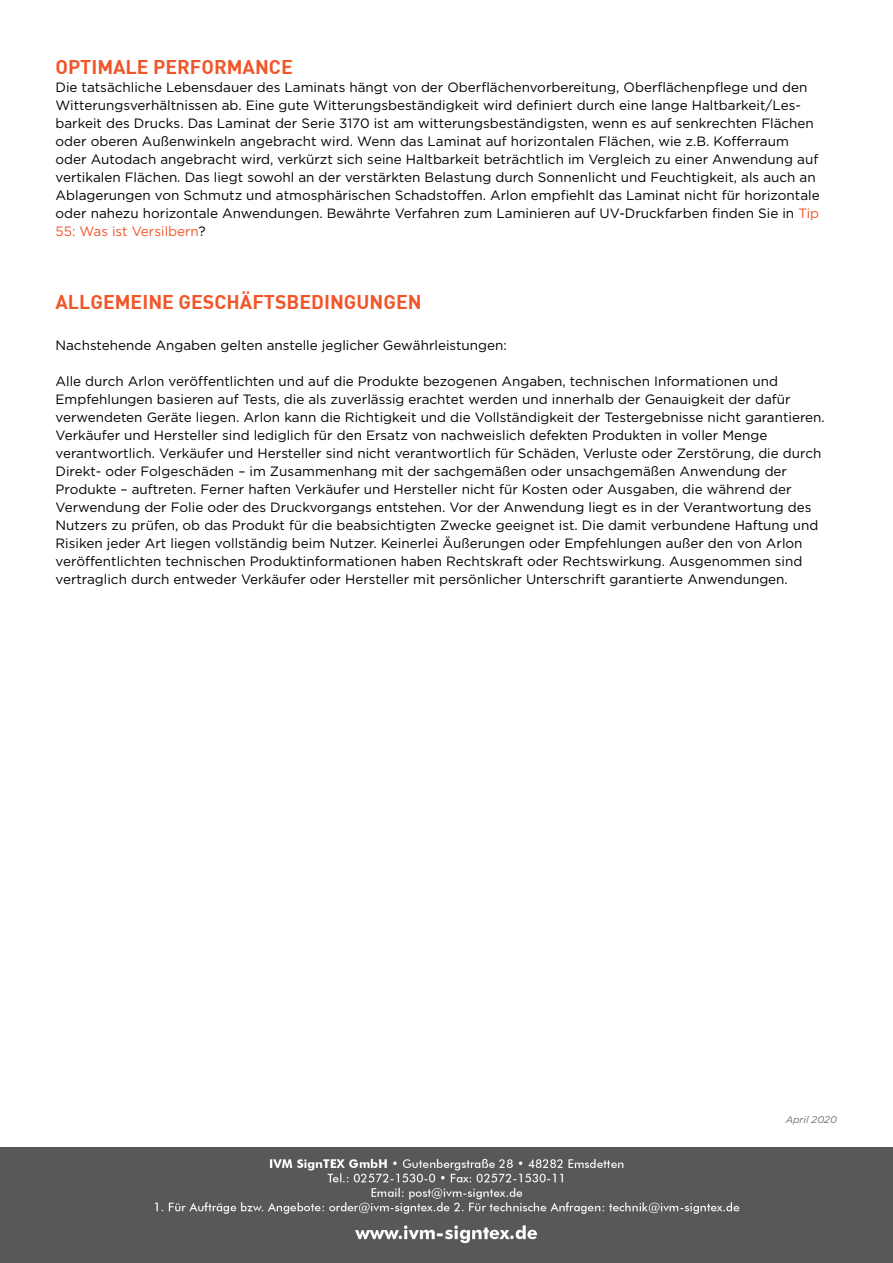
<style>
.page{position:relative;width:893px;height:1263px;background:#fff}
.page>*{position:absolute;margin:0;border:0;box-sizing:border-box;transform-origin:0 0}
.t1{font:19.5px "DIN Bold";color:#f15629}
.t2{font:13.5px/18px "Gotham";color:#000}
.t3{font:italic 9.75px "Gotham";color:#6d6e71}
.s1{color:#f15629}
</style>
<div class="page">
<img style="left:0;top:1147px;width:893px;height:116px">
<h1 class="t1" style="left:55px;top:54px;width:239px">OPTIMALE PERFORMANCE</h1>
<p class="t2" style="left:55px;top:78px;width:766px">Die tatsächliche Lebensdauer des Laminats hängt von der Oberflächenvorbereitung, Oberflächenpflege und den Witterungsverhältnissen ab. Eine gute Witterungsbeständigkeit wird definiert durch eine lange Haltbarkeit/Les&shy;barkeit des Drucks. Das Laminat der Serie 3170 ist am witterungsbeständigsten, wenn es auf senkrechten Flächen oder oberen Außenwinkeln angebracht wird. Wenn das Laminat auf horizontalen Flächen, wie z.B. Kofferraum oder Autodach angebracht wird, verkürzt sich seine Haltbarkeit beträchtlich im Vergleich zu einer Anwendung auf vertikalen Flächen. Das liegt sowohl an der verstärkten Belastung durch Sonnenlicht und Feuchtigkeit, als auch an Ablagerungen von Schmutz und atmosphärischen Schadstoffen. Arlon empfiehlt das Laminat nicht für horizontale oder nahezu horizontale Anwendungen. Bewährte Verfahren zum Laminieren auf UV-Druckfarben finden Sie in <span class="s1">Tip 55: Was ist Versilbern</span>?</p>
<h1 class="t1" style="left:55px;top:289px;width:368px">ALLGEMEINE GESCHÄFTSBEDINGUNGEN</h1>
<p class="t2" style="left:55px;top:336px;width:453px">Nachstehende Angaben gelten anstelle jeglicher Gewährleistungen:</p>
<p class="t2" style="left:55px;top:372px;width:771px">Alle durch Arlon veröffentlichten und auf die Produkte bezogenen Angaben, technischen Informationen und Empfehlungen basieren auf Tests, die als zuverlässig erachtet werden und innerhalb der Genauigkeit der dafür verwendeten Geräte liegen. Arlon kann die Richtigkeit und die Vollständigkeit der Testergebnisse nicht garantieren.<br>Verkäufer und Hersteller sind lediglich für den Ersatz von nachweislich defekten Produkten in voller Menge verantwortlich. Verkäufer und Hersteller sind nicht verantwortlich für Schäden, Verluste oder Zerstörung, die durch Direkt- oder Folgeschäden – im Zusammenhang mit der sachgemäßen oder unsachgemäßen Anwendung der Produkte – auftreten. Ferner haften Verkäufer und Hersteller nicht für Kosten oder Ausgaben, die während der Verwendung der Folie oder des Druckvorgangs entstehen. Vor der Anwendung liegt es in der Verantwortung des Nutzers zu prüfen, ob das Produkt für die beabsichtigten Zwecke geeignet ist. Die damit verbundene Haftung und Risiken jeder Art liegen vollständig beim Nutzer. Keinerlei Äußerungen oder Empfehlungen außer den von Arlon veröffentlichten technischen Produktinformationen haben Rechtskraft oder Rechtswirkung. Ausgenommen sind vertraglich durch entweder Verkäufer oder Hersteller mit persönlicher Unterschrift garantierte Anwendungen.</p>
<p class="t3" style="left:786px;top:1114px;width:53px">April 2020</p>
</div>
